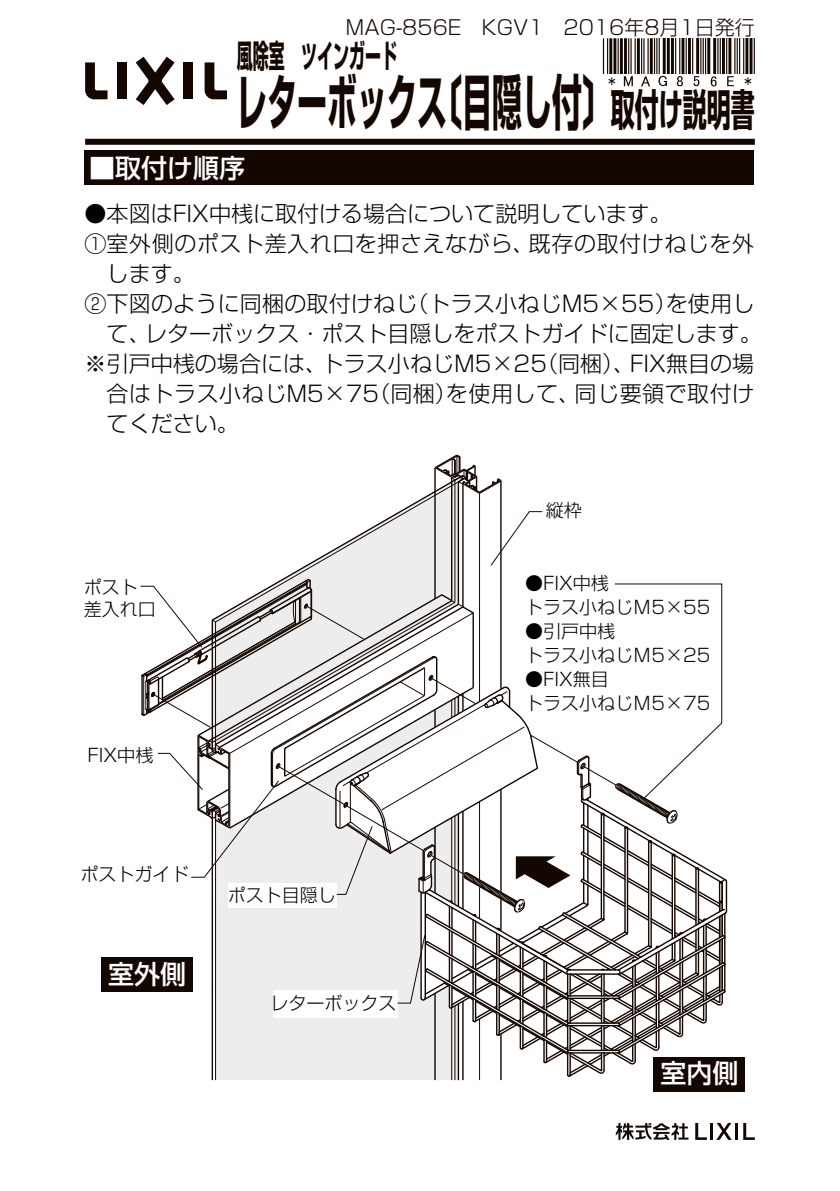
<style>
.page{position:relative;width:840px;height:1191px;background:#fff}
.page>*{position:absolute;margin:0;border:0;box-sizing:border-box;transform-origin:0 0}
.t1{font:700 60px "Shin Go Pro";color:#140700;scale:.5 1}
.t2{font:700 43.2px "Shin Go Pro";color:#140700;scale:.56 1}
.t3{font:700 32px "Shin Go Pro";color:#140700;scale:.5 1}
.t4{font:500 26px "Shin Go Pro";color:#fff}
.t5{font:300 22px/30px "Shin Go Pro";color:#000}
.t6{font:300 22px/30px "Shin Go Pro";letter-spacing:.025em;color:#000}
.t7{font:300 20px "Shin Go Pro";color:#140700}
.t8{font:300 18px/24px "Shin Go Pro";color:#000}
</style>
<div class="page">
<div style="left:85px;top:151px;width:669px;height:34px;background:#140700"></div>
<div style="left:101px;top:957px;width:92px;height:34px;background:#140700"></div>
<div style="left:653px;top:1057px;width:91px;height:34px;background:#140700"></div>
<svg style="left:140px;top:454px;width:587px;height:626px"></svg>
<div style="left:85px;top:139px;width:669px;height:6px;background:#140700"></div>
<svg style="left:602px;top:38px;width:152px;height:48px"></svg>
<svg style="left:615px;top:1123px;width:73px;height:17px"></svg>
<svg style="left:695px;top:1123px;width:11px;height:16px"></svg>
<hr style="left:709px;top:1123px;width:3px;height:16px;background:#140700">
<svg style="left:716px;top:1123px;width:15px;height:16px"></svg>
<hr style="left:734px;top:1123px;width:3px;height:16px;background:#140700">
<svg style="left:743px;top:1123px;width:11px;height:16px"></svg>
<svg style="left:85px;top:62px;width:22px;height:37px"></svg>
<svg style="left:204px;top:62px;width:23px;height:37px"></svg>
<div style="left:117px;top:62px;width:10px;height:37px;background:#140700"></div>
<div style="left:183px;top:62px;width:10px;height:37px;background:#140700"></div>
<svg style="left:136px;top:57px;width:38px;height:48px"></svg>
<p class="t7" style="left:345px;top:11px;width:410px">MAG-856E　KGV1　2016年8月1日発行</p>
<p class="t1" style="left:432px;top:54px;width:361px">〔目隠し付〔</p>
<p class="t3" style="left:237px;top:30px;width:321px">風除室　ツインガード</p>
<p class="t1" style="left:237px;top:54px;width:422px">レターボックス</p>
<p class="t2" style="left:610px;top:76px;width:259px">取付け説明書</p>
<p class="t4" style="left:89px;top:146px;width:158px">■取付け順序</p>
<p class="t5" style="left:528px;top:195px;width:226px;text-indent:-444px">●本図はFIX中桟に取付ける場合について説明しています。<br>既存の取付けねじを外</p>
<p class="t6" style="left:107px;top:225px;width:429px;text-indent:-22px">①室外側のポスト差入れ口を押さえながら、します。</p>
<p class="t5" style="left:145px;top:286px;width:617px;text-indent:-61px">②下図のように同梱の取付けねじ<br>レターボックス・ポスト目隠しをポストガイドに固定します。</p>
<p class="t5" style="left:406px;top:286px;width:271px">（トラス小ねじM5×55）</p>
<p class="t5" style="left:665px;top:286px;width:90px">を使用し</p>
<p class="t5" style="left:107px;top:316px;width:46px">て、</p>
<p class="t5" style="left:85px;top:346px;width:244px">※引戸中桟の場合には、</p>
<p class="t5" style="left:535px;top:346px;width:101px">（同梱）、</p>
<p class="t5" style="left:321px;top:346px;width:227px">トラス小ねじM5×25</p>
<p class="t5" style="left:629px;top:346px;width:126px">FIX無目の場</p>
<p class="t5" style="left:368px;top:376px;width:90px">（同梱）</p>
<p class="t5" style="left:445px;top:376px;width:136px">を使用して、</p>
<p class="t5" style="left:107px;top:376px;width:274px">合はトラス小ねじM5×75てください。</p>
<p class="t6" style="left:574px;top:376px;width:181px">同じ要領で取付け</p>
<p class="t8" style="left:84px;top:574px;width:74px;line-height:21.6px">ポスト差入れ口</p>
<p class="t8" style="left:88px;top:741px;width:67px">FIX中桟</p>
<p class="t8" style="left:80px;top:860px;width:110px">ポストガイド</p>
<p class="t4" style="left:108px;top:953px;width:79px">室外側</p>
<p class="t8" style="left:227px;top:881px;width:109px">ポスト目隠し</p>
<p class="t8" style="left:270px;top:989px;width:127px">レターボックス</p>
<p class="t8" style="left:545px;top:496px;width:37px">縦枠</p>
<p class="t8" style="left:525px;top:569px;width:186px">●FIX中桟<br>トラス小ねじＭ5×55</p>
<p class="t8" style="left:525px;top:617px;width:186px">●引戸中桟<br>トラス小ねじＭ5×25</p>
<p class="t8" style="left:525px;top:665px;width:186px">●FIX無目<br>トラス小ねじＭ5×75</p>
<p class="t4" style="left:660px;top:1052px;width:79px">室内側</p>
</div>
